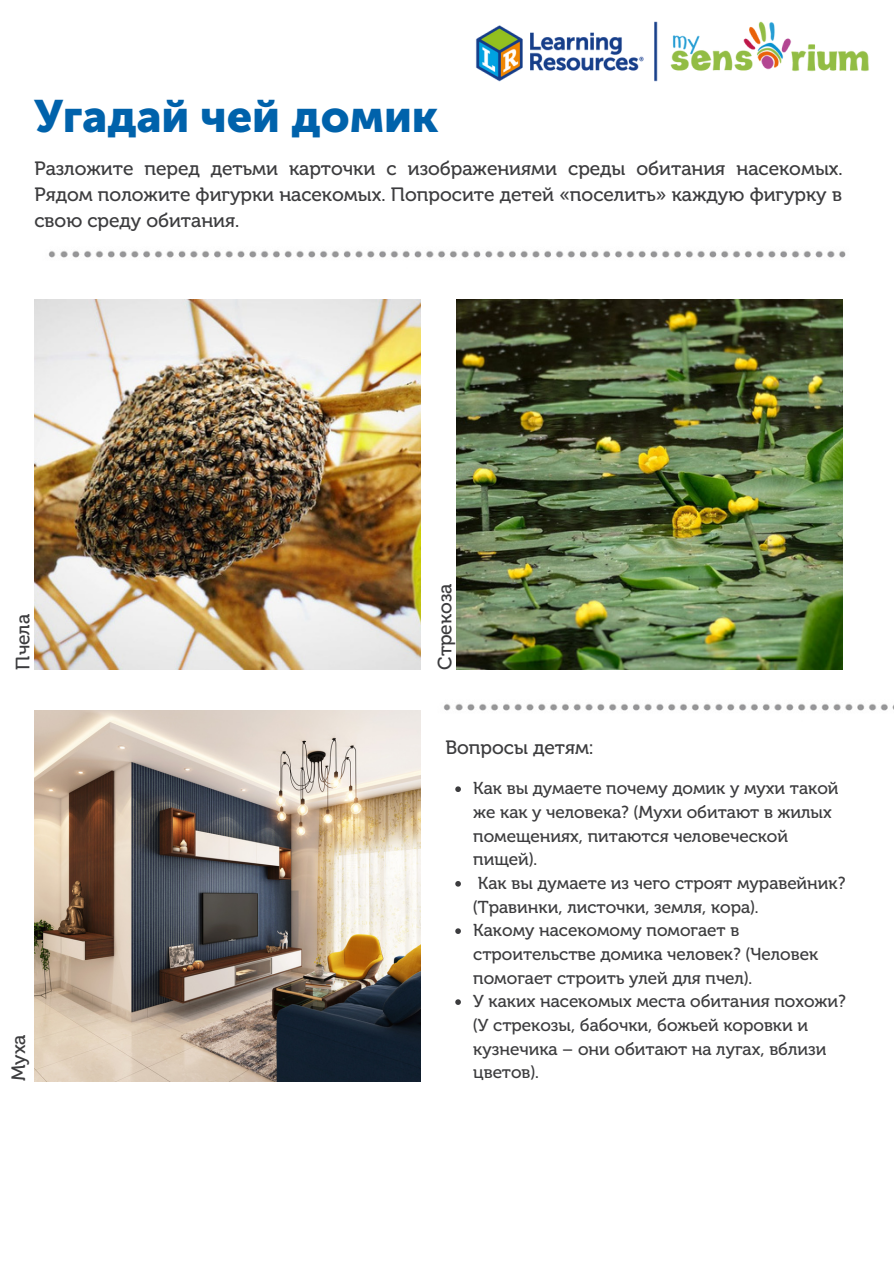
<style>
.page{position:relative;width:894px;height:1264px;background:#fff}
.page>*{position:absolute;margin:0;border:0;box-sizing:border-box;transform-origin:0 0}
.t1{font:45px "Museo Sans Cyrl 900";color:#0062ab}
.t2{font:19.2px/26px "Museo Cyrl 500";color:#3c3c3e;text-align:justify}
.t3{font:17.25px/23.7px "Museo Cyrl 500";color:#3c3c3e}
</style>
<div class="page">
<img style="left:48px;top:250px;width:796px;height:8px">
<svg style="left:455px;top:786px;width:6px;height:6px"></svg>
<svg style="left:455px;top:881px;width:6px;height:5px"></svg>
<svg style="left:455px;top:928px;width:6px;height:6px"></svg>
<svg style="left:455px;top:999px;width:6px;height:5px"></svg>
<img style="left:466px;top:21px;width:403px;height:236px">
<img style="left:34px;top:299px;width:387px;height:370px">
<img style="left:456px;top:299px;width:386px;height:370px">
<img style="left:443px;top:703px;width:450px;height:8px">
<img style="left:34px;top:710px;width:387px;height:371px">
<p class="t1" style="left:34px;top:90px;width:405px">Угадай чей домик</p>
<p class="t2" style="left:34px;top:156px;width:809px">Разложите перед детьми карточки с изображениями среды обитания насекомых.<br>Рядом положите фигурки насекомых. Попросите детей «поселить» каждую фигурку в свою среду обитания.</p>
<p class="t2" style="left:10px;top:669px;width:57px;rotate:-90deg">Пчела</p>
<p class="t2" style="left:6px;top:1081px;width:48px;rotate:-90deg">Муха</p>
<p class="t2" style="left:432px;top:669px;width:88px;rotate:-90deg">Стрекоза</p>
<p class="t2" style="left:445px;top:734px;width:149px">Вопросы детям:</p>
<p class="t3" style="left:473px;top:776px;width:366px">Как вы думаете почему домик у мухи такой же как у человека? (Мухи обитают в жилых помещениях, питаются человеческой пищей).</p>
<p class="t3" style="left:473px;top:871px;width:374px">Как вы думаете из чего строят муравейник? (Травинки, листочки, земля, кора).</p>
<p class="t3" style="left:473px;top:918px;width:346px">Какому насекомому помогает в строительстве домика человек? (Человек помогает строить улей для пчел).</p>
<p class="t3" style="left:473px;top:989px;width:374px">У каких насекомых места обитания похожи? (У стрекозы, бабочки, божьей коровки и кузнечика – они обитают на лугах, вблизи</p>
<p class="t3" style="left:473px;top:1060px;width:67px">цветов).</p>
</div>
